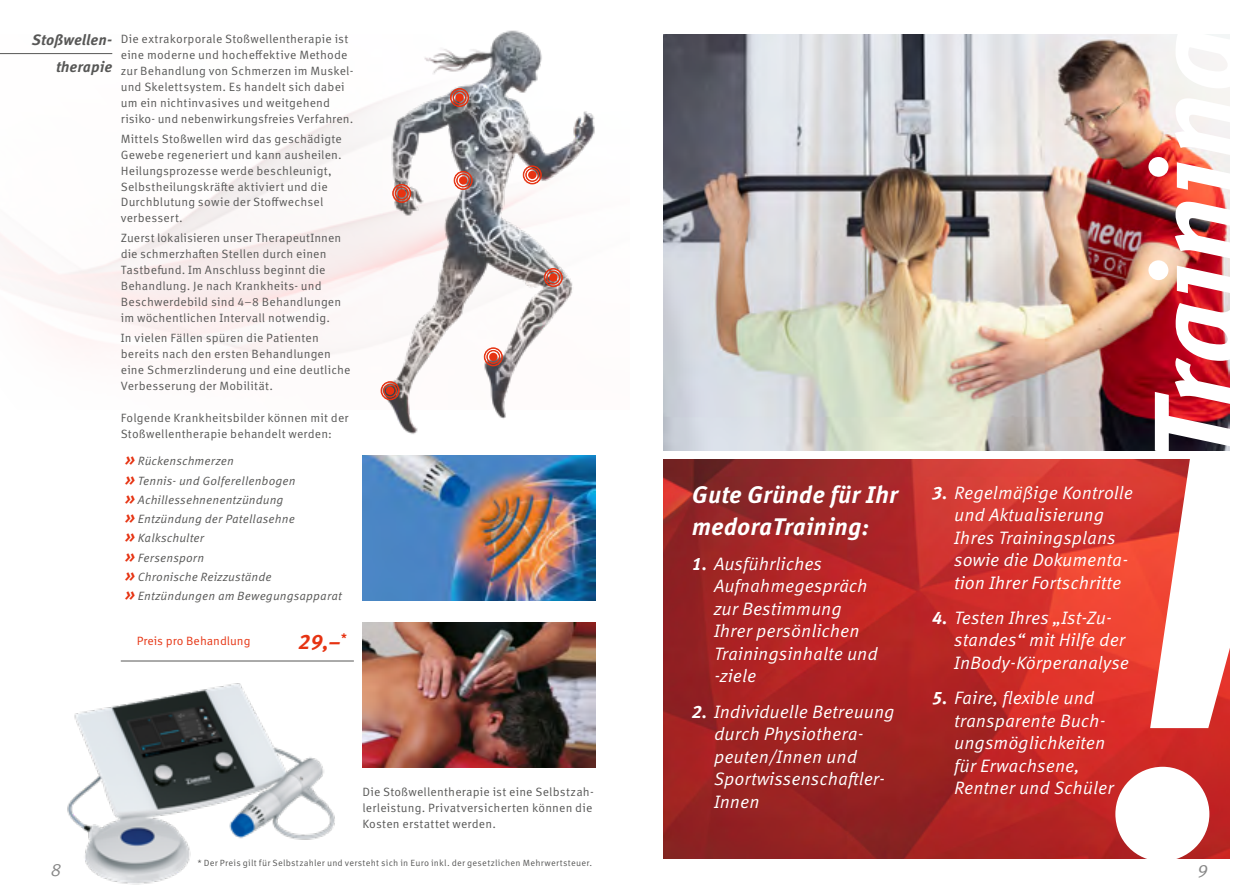
<style>
.page{position:relative;width:1259px;height:893px;background:#fff}
.page>*{position:absolute;margin:0;border:0;box-sizing:border-box;transform-origin:0 0}
.t1{font:italic 700 569.4px "Meta Correspondence Pro";color:#fff}
.t2{font:italic 700 120.15px "Meta Correspondence Pro";color:#fff}
.t3{font:italic 700 24px/31.5px "Meta Correspondence Pro";color:#fff}
.t4{font:italic 700 21px "Meta Correspondence Pro";color:#e63312}
.t5{font:italic 18px/22.5px "Meta Correspondence Pro";color:#fff}
.t6{font:italic 18px "Meta Correspondence Pro";color:#878787}
.t7{font:italic 700 15px/27px "Meta Correspondence Pro";letter-spacing:-.005em;color:#575756;text-align:right}
.t8{font:12px/15.9px "Meta Correspondence Pro";letter-spacing:.015em;color:#575756}
.t9{font:italic 12px/19.2px "Meta Correspondence Pro";letter-spacing:.01em;color:#575756}
.t10{font:12px "Meta Correspondence Pro";color:#e63312}
.t11{font:9px "Meta Correspondence Pro";letter-spacing:.025em;color:#575756}
.s1{font-weight:700;font-size:18px;color:#e63312}
.s2{font-weight:700}
</style>
<div class="page">
<img style="left:663px;top:459px;width:566px;height:400px">
<hr style="left:0;top:53px;width:112px;height:1px;background:#575756">
<img style="left:360px;top:30px;width:240px;height:404px">
<div style="left:528px;top:171px;width:8px;height:8px;background:#e63312;border-radius:50%"></div>
<div style="left:526px;top:168px;width:13px;height:13px;border:1px solid #e63312;border-radius:50%"></div>
<div style="left:526px;top:169px;width:12px;height:12px;border:1px solid #e63312;border-radius:50%"></div>
<div style="left:523px;top:166px;width:18px;height:18px;border:1px solid #e63312;border-radius:50%"></div>
<div style="left:549px;top:273px;width:8px;height:9px;background:#e63312;border-radius:50%"></div>
<div style="left:547px;top:271px;width:13px;height:13px;border:1px solid #e63312;border-radius:50%"></div>
<div style="left:547px;top:271px;width:12px;height:13px;border:1px solid #e63312;border-radius:50%"></div>
<div style="left:544px;top:269px;width:18px;height:18px;border:1px solid #e63312;border-radius:50%"></div>
<div style="left:544px;top:269px;width:18px;height:17px;border:1px solid #e63312;border-radius:50%"></div>
<div style="left:489px;top:353px;width:8px;height:8px;background:#e63312;border-radius:50%"></div>
<div style="left:487px;top:350px;width:13px;height:13px;border:1px solid #e63312;border-radius:50%"></div>
<div style="left:487px;top:351px;width:12px;height:12px;border:1px solid #e63312;border-radius:50%"></div>
<div style="left:484px;top:348px;width:18px;height:18px;border:1px solid #e63312;border-radius:50%"></div>
<div style="left:386px;top:387px;width:8px;height:8px;background:#e63312;border-radius:50%"></div>
<div style="left:384px;top:384px;width:12px;height:13px;border:1px solid #e63312;border-radius:50%"></div>
<div style="left:381px;top:382px;width:18px;height:18px;border:1px solid #e63312;border-radius:50%"></div>
<div style="left:381px;top:382px;width:18px;height:17px;border:1px solid #e63312;border-radius:50%"></div>
<div style="left:397px;top:189px;width:9px;height:9px;background:#e63312;border-radius:50%"></div>
<div style="left:395px;top:187px;width:13px;height:13px;border:1px solid #e63312;border-radius:50%"></div>
<div style="left:393px;top:184px;width:18px;height:18px;border:1px solid #e63312;border-radius:50%"></div>
<div style="left:393px;top:185px;width:17px;height:17px;border:1px solid #e63312;border-radius:50%"></div>
<div style="left:455px;top:93px;width:9px;height:9px;background:#e63312;border-radius:50%"></div>
<div style="left:453px;top:91px;width:13px;height:13px;border:1px solid #e63312;border-radius:50%"></div>
<div style="left:450px;top:89px;width:18px;height:18px;border:1px solid #e63312;border-radius:50%"></div>
<div style="left:451px;top:89px;width:17px;height:17px;border:1px solid #e63312;border-radius:50%"></div>
<div style="left:459px;top:176px;width:8px;height:9px;background:#e63312;border-radius:50%"></div>
<div style="left:457px;top:174px;width:12px;height:13px;border:1px solid #e63312;border-radius:50%"></div>
<div style="left:454px;top:171px;width:18px;height:18px;border:1px solid #e63312;border-radius:50%"></div>
<div style="left:454px;top:172px;width:18px;height:17px;border:1px solid #e63312;border-radius:50%"></div>
<hr style="left:121px;top:661px;width:233px;height:1px;background:#575756">
<img style="left:362px;top:456px;width:233px;height:144px">
<img style="left:362px;top:623px;width:233px;height:144px">
<img style="left:67px;top:683px;width:268px;height:202px">
<img style="left:663px;top:34px;width:566px;height:417px">
<h2 class="t2" style="left:1102px;top:465px;width:443px;rotate:-90deg">Training</h2>
<p class="t7" style="left:32px;top:26px;width:82px">Stoßwellen&shy;therapie</p>
<p class="t8" style="left:121px;top:30px;width:234px">Die extrakorporale Stoßwellentherapie ist eine moderne und hocheffektive Methode zur Behandlung von Schmerzen im Muskel&shy;und Skelettsystem. Es handelt sich dabei um ein nichtinvasives und weitgehend risiko- und nebenwirkungsfreies Verfahren.</p>
<p class="t8" style="left:121px;top:130px;width:223px">Mittels Stoßwellen wird das geschädigte Gewebe regeneriert und kann ausheilen.<br>Heilungsprozesse werde beschleunigt, Selbstheilungskräfte aktiviert und die Durchblutung sowie der Stoffwechsel verbessert.</p>
<p class="t8" style="left:121px;top:230px;width:222px">Zuerst lokalisieren unser TherapeutInnen die schmerzhaften Stellen durch einen Tastbefund. Im Anschluss beginnt die Behandlung. Je nach Krankheits- und Beschwerdebild sind 4–8 Behandlungen im wöchentlichen Intervall notwendig.</p>
<p class="t8" style="left:121px;top:329px;width:231px">In vielen Fällen spüren die Patienten bereits nach den ersten Behandlungen eine Schmerzlinderung und eine deutliche Verbesserung der Mobilität.</p>
<p class="t8" style="left:121px;top:409px;width:229px">Folgende Krankheitsbilder können mit der<br>Stoßwellentherapie behandelt werden:</p>
<p class="t9" style="left:125px;top:451px;width:218px"><span class="s1">»</span> Rückenschmerzen<br><span class="s1">»</span> Tennis- und Golferellenbogen<br><span class="s1">»</span> Achillessehnenentzündung<br><span class="s1">»</span> Entzündung der Patellasehne<br><span class="s1">»</span> Kalkschulter<br><span class="s1">»</span> Fersensporn<br><span class="s1">»</span> Chronische Reizzustände<br><span class="s1">»</span> Entzündungen am Bewegungsapparat</p>
<h1 class="t1" style="left:1096px;top:209px;width:185px">!</h1>
<h3 class="t3" style="left:692px;top:477px;width:208px">Gute Gründe für Ihr medoraTraining:</h3>
<h3 class="t5" style="left:714px;top:551px;width:165px;text-indent:-22px"><span class="s2">1.</span> Ausführliches<br>Aufnahmegespräch zur Bestimmung<br>Ihrer persönlichen<br>Trainingsinhalte und -ziele</h3>
<h3 class="t5" style="left:714px;top:699px;width:182px;text-indent:-22px"><span class="s2">2.</span> Individuelle Betreuung durch Physiothera&shy;peuten/Innen und<br>Sportwissenschaftler-<br>Innen</h3>
<h3 class="t5" style="left:954px;top:480px;width:180px;text-indent:-22px"><span class="s2">3.</span> Regelmäßige Kontrolle und Aktualisierung<br>Ihres Trainingsplans sowie die Dokumenta&shy;tion Ihrer Fortschritte</h3>
<h3 class="t5" style="left:954px;top:605px;width:176px;text-indent:-22px"><span class="s2">4.</span> Testen Ihres „Ist-Zu&shy;standes“ mit Hilfe der<br>InBody-Körperanalyse</h3>
<h3 class="t5" style="left:954px;top:685px;width:161px;text-indent:-22px"><span class="s2">5.</span> Faire, flexible und transparente Buch&shy;ungsmöglichkeiten für Erwachsene,<br>Rentner und Schüler</h3>
<p class="t10" style="left:137px;top:632px;width:115px">Preis pro Behandlung</p>
<h3 class="t4" style="left:298px;top:625px;width:49px">29,–<sup>*</sup></h3>
<p class="t8" style="left:362px;top:783px;width:233px;text-align:justify">Die Stoßwellentherapie ist eine Selbstzah&shy;lerleistung. Privatversicherten können die Kosten erstattet werden.</p>
<p class="t11" style="left:197px;top:856px;width:396px">* Der Preis gilt für Selbstzahler und versteht sich in Euro inkl. der gesetzlichen Mehrwertsteuer.</p>
<h3 class="t6" style="left:51px;top:855px;width:12px">8</h3>
<h3 class="t6" style="left:1197px;top:857px;width:12px">9</h3>
</div>
